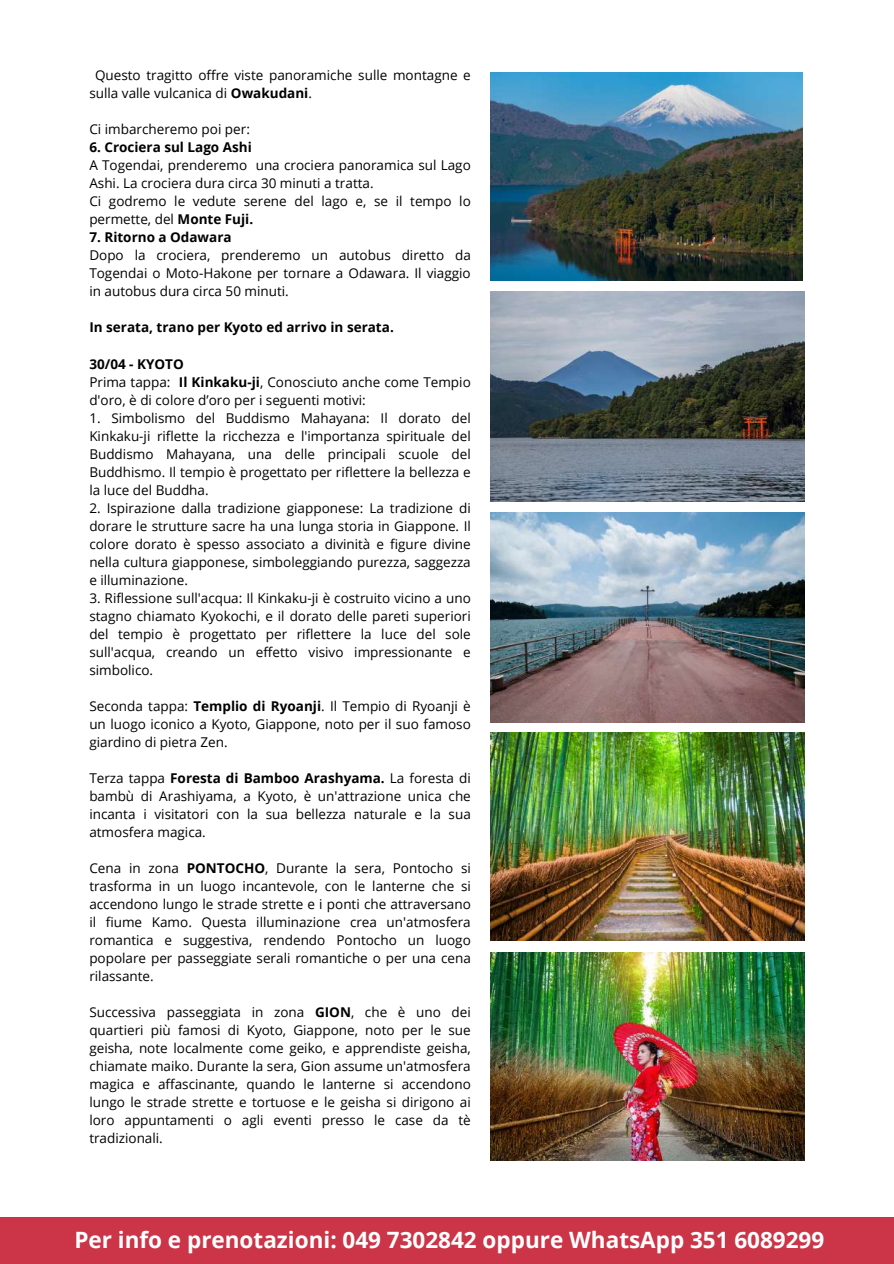
<style>
.page{position:relative;width:894px;height:1264px;background:#fff}
.page>*{position:absolute;margin:0;border:0;box-sizing:border-box;transform-origin:0 0}
.t1{font:700 22.5px "Open Sans";color:#fff}
.t2{font:13.5px/18px "Open Sans";color:#000;text-align:justify}
.t3{font:700 13.5px "Open Sans";color:#000}
.s1{font-weight:700}
</style>
<div class="page">
<img style="left:490px;top:732px;width:314px;height:208px">
<img style="left:490px;top:952px;width:314px;height:208px">
<img style="left:490px;top:512px;width:314px;height:211px">
<img style="left:490px;top:292px;width:314px;height:209px">
<div style="left:0;top:1216px;width:893px;height:47px;background:#cb3547"></div>
<img style="left:490px;top:72px;width:312px;height:209px">
<p class="t2" style="left:89px;top:66px;width:383px;text-indent:6px">Questo tragitto offre viste panoramiche sulle montagne e sulla valle vulcanica di <span class="s1">Owakudani</span>.</p>
<p class="t2" style="left:89px;top:120px;width:162px">Ci imbarcheremo poi per:</p>
<p class="t3" style="left:89px;top:138px;width:164px">6. Crociera sul Lago Ashi</p>
<p class="t2" style="left:89px;top:156px;width:383px;text-align:left">A Togendai, prenderemo una crociera panoramica sul Lago Ashi. La crociera dura circa 30 minuti a tratta.<br>Ci godremo le vedute serene del lago e, se il tempo lo permette, del <span class="s1">Monte Fuji.</span></p>
<p class="t3" style="left:89px;top:228px;width:144px">7. Ritorno a Odawara</p>
<p class="t2" style="left:89px;top:246px;width:383px">Dopo la crociera, prenderemo un autobus diretto da Togendai o Moto-Hakone per tornare a Odawara. Il viaggio in autobus dura circa 50 minuti.</p>
<p class="t3" style="left:89px;top:318px;width:306px">In serata, trano per Kyoto ed arrivo in serata.</p>
<p class="t2" style="left:89px;top:354px;width:383px;text-align:left"><span class="s1">30/04 - KYOTO<br></span>Prima tappa: <span class="s1">Il Kinkaku-ji</span>, Conosciuto anche come Tempio d'oro, è di colore d’oro per i seguenti motivi:</p>
<p class="t2" style="left:89px;top:408px;width:383px">1. Simbolismo del Buddismo Mahayana: Il dorato del Kinkaku-ji riflette la ricchezza e l'importanza spirituale del Buddismo Mahayana, una delle principali scuole del Buddhismo. Il tempio è progettato per riflettere la bellezza e la luce del Buddha.</p>
<p class="t2" style="left:89px;top:498px;width:383px">2. Ispirazione dalla tradizione giapponese: La tradizione di dorare le strutture sacre ha una lunga storia in Giappone. Il colore dorato è spesso associato a divinità e figure divine nella cultura giapponese, simboleggiando purezza, saggezza e illuminazione.</p>
<p class="t2" style="left:89px;top:588px;width:383px">3. Riflessione sull'acqua: Il Kinkaku-ji è costruito vicino a uno stagno chiamato Kyokochi, e il dorato delle pareti superiori del tempio è progettato per riflettere la luce del sole sull'acqua, creando un effetto visivo impressionante e simbolico.</p>
<p class="t2" style="left:89px;top:696px;width:383px">Seconda tappa: <span class="s1">Templio di Ryoanji</span>. Il Tempio di Ryoanji è un luogo iconico a Kyoto, Giappone, noto per il suo famoso giardino di pietra Zen.</p>
<p class="t2" style="left:89px;top:768px;width:383px">Terza tappa <span class="s1">Foresta di Bamboo Arashyama.</span> La foresta di bambù di Arashiyama, a Kyoto, è un'attrazione unica che incanta i visitatori con la sua bellezza naturale e la sua atmosfera magica.</p>
<p class="t2" style="left:89px;top:858px;width:383px">Cena in zona <span class="s1">PONTOCHO</span>, Durante la sera, Pontocho si trasforma in un luogo incantevole, con le lanterne che si accendono lungo le strade strette e i ponti che attraversano il fiume Kamo. Questa illuminazione crea un'atmosfera romantica e suggestiva, rendendo Pontocho un luogo popolare per passeggiate serali romantiche o per una cena rilassante.</p>
<p class="t2" style="left:89px;top:1002px;width:383px">Successiva passeggiata in zona <span class="s1">GION</span>, che è uno dei quartieri più famosi di Kyoto, Giappone, noto per le sue geisha, note localmente come geiko, e apprendiste geisha, chiamate maiko. Durante la sera, Gion assume un'atmosfera magica e affascinante, quando le lanterne si accendono lungo le strade strette e tortuose e le geisha si dirigono ai loro appuntamenti o agli eventi presso le case da tè tradizionali.</p>
<h1 class="t1" style="left:74px;top:1223px;width:751px">Per info e prenotazioni: 049 7302842 oppure WhatsApp 351 6089299</h1>
</div>
